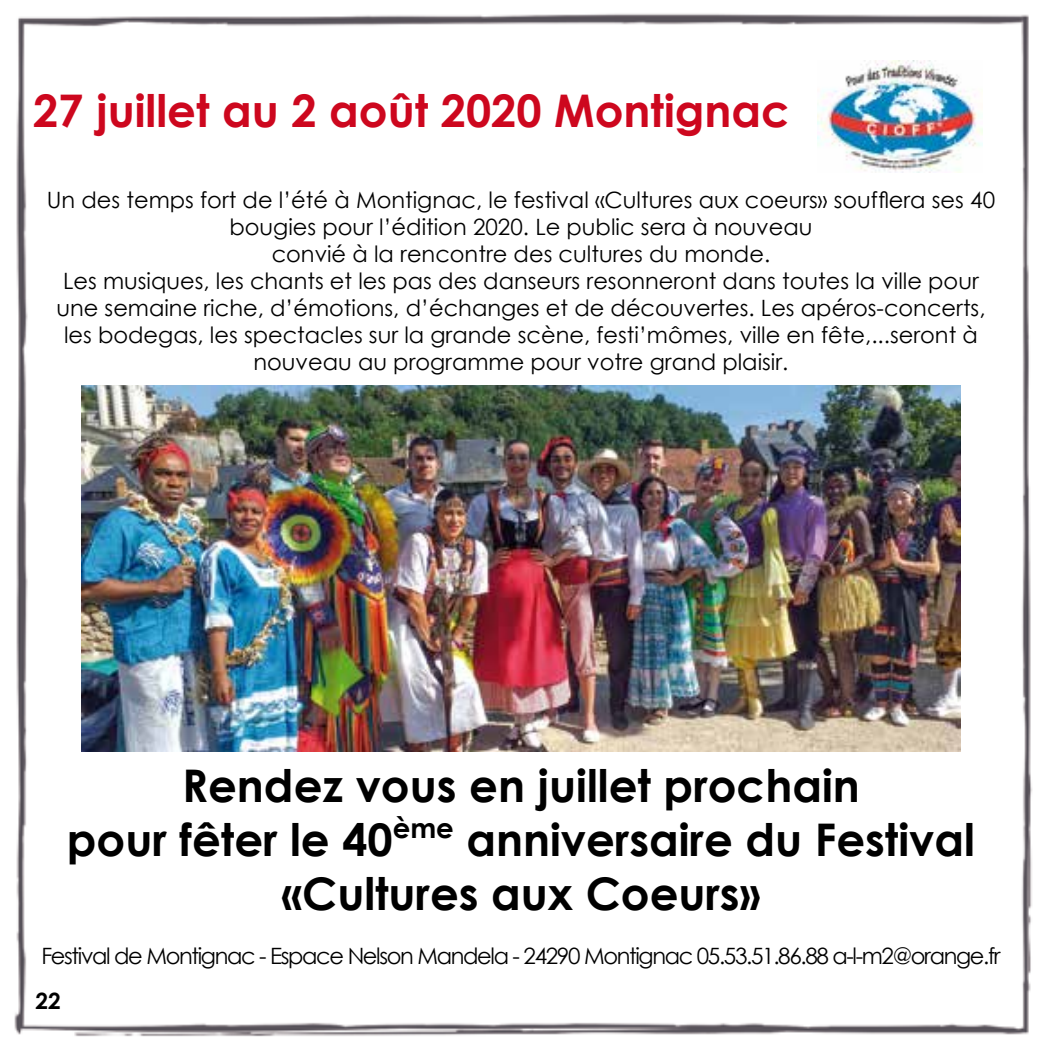
<style>
.page{position:relative;width:1049px;height:1049px;background:#fff}
.page>*{position:absolute;margin:0;border:0;box-sizing:border-box;transform-origin:0 0}
.t1{font:700 45px/54px "Century Gothic";color:#000;text-align:center}
.t2{font:700 45px "Century Gothic";color:#cd071e}
.t3{font:22.5px/27px "Century Gothic";color:#000;text-align:center}
.t4{font:22.5px "Century Gothic";letter-spacing:-.06em;color:#000}
.t5{font:700 22.5px "Century Gothic";color:#000}
</style>
<div class="page">
<img style="left:14px;top:13px;width:1018px;height:1024px">
<img style="left:81px;top:385px;width:880px;height:366px">
<img style="left:817px;top:60px;width:165px;height:113px">
<h1 class="t2" style="left:33px;top:76px;width:758px">27 juillet au 2 août 2020 Montignac</h1>
<p class="t3" style="left:47px;top:186px;width:950px">Un des temps fort de l’été à Montignac, le festival «Cultures aux coeurs» soufflera ses 40 bougies pour l’édition 2020. Le public sera à nouveau<br>convié à la rencontre des cultures du monde.<br>Les musiques, les chants et les pas des danseurs resonneront dans toutes la ville pour une semaine riche, d’émotions, d’échanges et de découvertes. Les apéros-concerts, les bodegas, les spectacles sur la grande scène, festi’mômes, ville en fête,...seront à nouveau au programme pour votre grand plaisir.</p>
<h1 class="t1" style="left:67px;top:756px;width:909px">Rendez vous en juillet prochain<br>pour fêter le 40<sup>ème</sup> anniversaire du Festival «Cultures aux Coeurs»</h1>
<p class="t4" style="left:41px;top:940px;width:961px">Festival de Montignac - Espace Nelson Mandela - 24290 Montignac 05.53.51.86.88 a-l-m2@orange.fr</p>
<p class="t5" style="left:35px;top:984px;width:27px">22</p>
</div>
